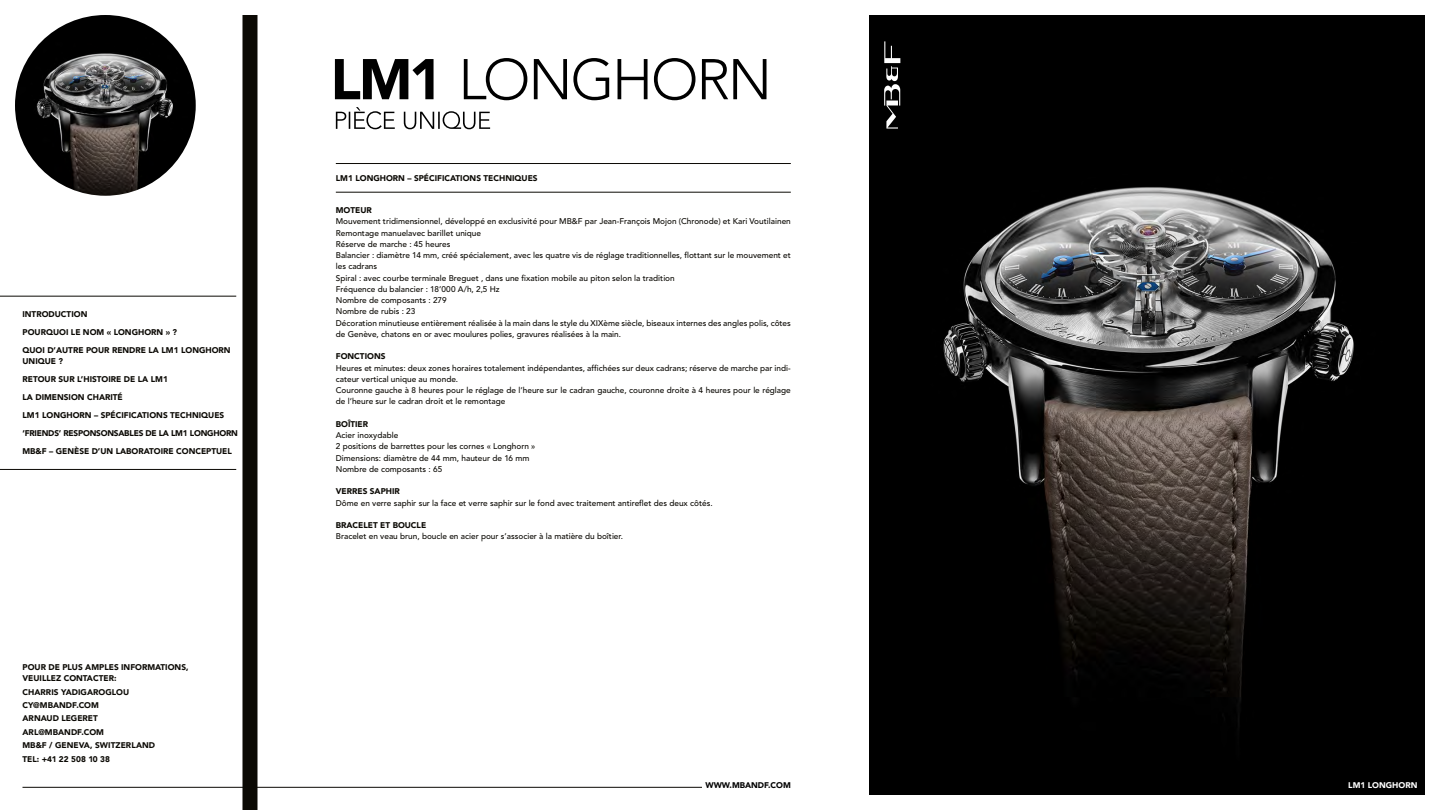
<style>
.page{position:relative;width:1440px;height:810px;background:#fff}
.page>*{position:absolute;margin:0;border:0;box-sizing:border-box;transform-origin:0 0}
.t1{font:500 8.25px/11.2px "Avenir LT Std";color:#0b0904}
.t2{font:900 8.25px/18px "Avenir LT Std";color:#0b0904}
.t3{font:900 8.25px/13.5px "Avenir";color:#0b0904}
.t4{font:900 8.25px "Avenir";color:#000}
.t5{font:900 8.25px "Avenir";color:#fff}
</style>
<div class="page">
<hr style="left:22px;top:787px;width:680px;height:1px;background:#0b0904">
<hr style="left:336px;top:163px;width:455px;height:1px;background:#0b0904">
<img style="left:15px;top:15px;width:181px;height:181px;border-radius:90px">
<div style="left:242px;top:15px;width:15px;height:795px;background:#0b0904"></div>
<hr style="left:0;top:296px;width:236px;height:1px;background:#0b0904">
<hr style="left:0;top:469px;width:236px;height:1px;background:#0b0904">
<svg style="left:335px;top:58px;width:431px;height:42px"></svg>
<svg style="left:336px;top:107px;width:154px;height:22px"></svg>
<hr style="left:336px;top:192px;width:455px;height:1px;background:#0b0904">
<svg style="left:869px;top:15px;width:556px;height:780px;background:#171616"></svg>
<p class="t2" style="left:22px;top:305px;width:210px">INTRODUCTION<br>POURQUOI LE NOM « LONGHORN » ?<br>QUOI D’AUTRE POUR RENDRE LA LM1 LONGHORN</p>
<p class="t2" style="left:22px;top:352px;width:217px">UNIQUE ?<br>RETOUR SUR L’HISTOIRE DE LA LM1<br>LA DIMENSION CHARITÉ<br>LM1 LONGHORN – SPÉCIFICATIONS TECHNIQUES ‘FRIENDS’ RESPONSONSABLES DE LA LM1 LONGHORN<br>MB&amp;F – GENÈSE D’UN LABORATOIRE CONCEPTUEL</p>
<p class="t2" style="left:22px;top:661px;width:168px;line-height:11.2px">POUR DE PLUS AMPLES INFORMATIONS,<br>VEUILLEZ CONTACTER:</p>
<p class="t3" style="left:22px;top:685px;width:134px">CHARRIS YADIGAROGLOU<br>CY@MBANDF.COM<br>ARNAUD LEGERET<br>ARL@MBANDF.COM<br>MB&amp;F / GENEVA, SWITZERLAND<br>TEL: +41 22 508 10 38</p>
<p class="t2" style="left:336px;top:170px;width:203px">LM1 LONGHORN – SPÉCIFICATIONS TECHNIQUES</p>
<p class="t2" style="left:336px;top:201px;width:38px">MOTEUR</p>
<p class="t1" style="left:336px;top:216px;width:457px">Mouvement tridimensionnel, développé en exclusivité pour MB&amp;F par Jean-François Mojon (Chronode) et Kari Voutilainen Remontage manuelavec barillet unique<br>Réserve de marche : 45 heures<br>Balancier : diamètre 14 mm, créé spécialement, avec les quatre vis de réglage traditionnelles, flottant sur le mouvement et les cadrans<br>Spiral : avec courbe terminale Breguet , dans une fixation mobile au piton selon la tradition<br>Fréquence du balancier : 18’000 A/h, 2,5 Hz<br>Nombre de composants : 279<br>Nombre de rubis : 23<br>Décoration minutieuse entièrement réalisée à la main dans le style du XIXème siècle, biseaux internes des angles polis, côtes de Genève, chatons en or avec moulures polies, gravures réalisées à la main.</p>
<p class="t2" style="left:336px;top:347px;width:51px">FONCTIONS</p>
<p class="t1" style="left:336px;top:362px;width:457px">Heures et minutes: deux zones horaires totalement indépendantes, affichées sur deux cadrans; réserve de marche par indi&shy;cateur vertical unique au monde.<br>Couronne gauche à 8 heures pour le réglage de l’heure sur le cadran gauche, couronne droite à 4 heures pour le réglage de l’heure sur le cadran droit et le remontage</p>
<p class="t2" style="left:336px;top:415px;width:34px">BOÎTIER</p>
<p class="t1" style="left:336px;top:430px;width:201px">Acier inoxydable<br>2 positions de barrettes pour les cornes « Longhorn » Dimensions: diamètre de 44 mm, hauteur de 16 mm Nombre de composants : 65</p>
<p class="t2" style="left:336px;top:482px;width:66px">VERRES SAPHIR</p>
<p class="t1" style="left:336px;top:497px;width:378px">Dôme en verre saphir sur la face et verre saphir sur le fond avec traitement antireflet des deux côtés.</p>
<p class="t2" style="left:336px;top:516px;width:92px">BRACELET ET BOUCLE</p>
<p class="t1" style="left:336px;top:531px;width:289px">Bracelet en veau brun, boucle en acier pour s’associer à la matière du boîtier.</p>
<p class="t4" style="left:705px;top:778px;width:87px">WWW.MBANDF.COM</p>
<p class="t5" style="left:1348px;top:778px;width:71px">LM1 LONGHORN</p>
</div>
